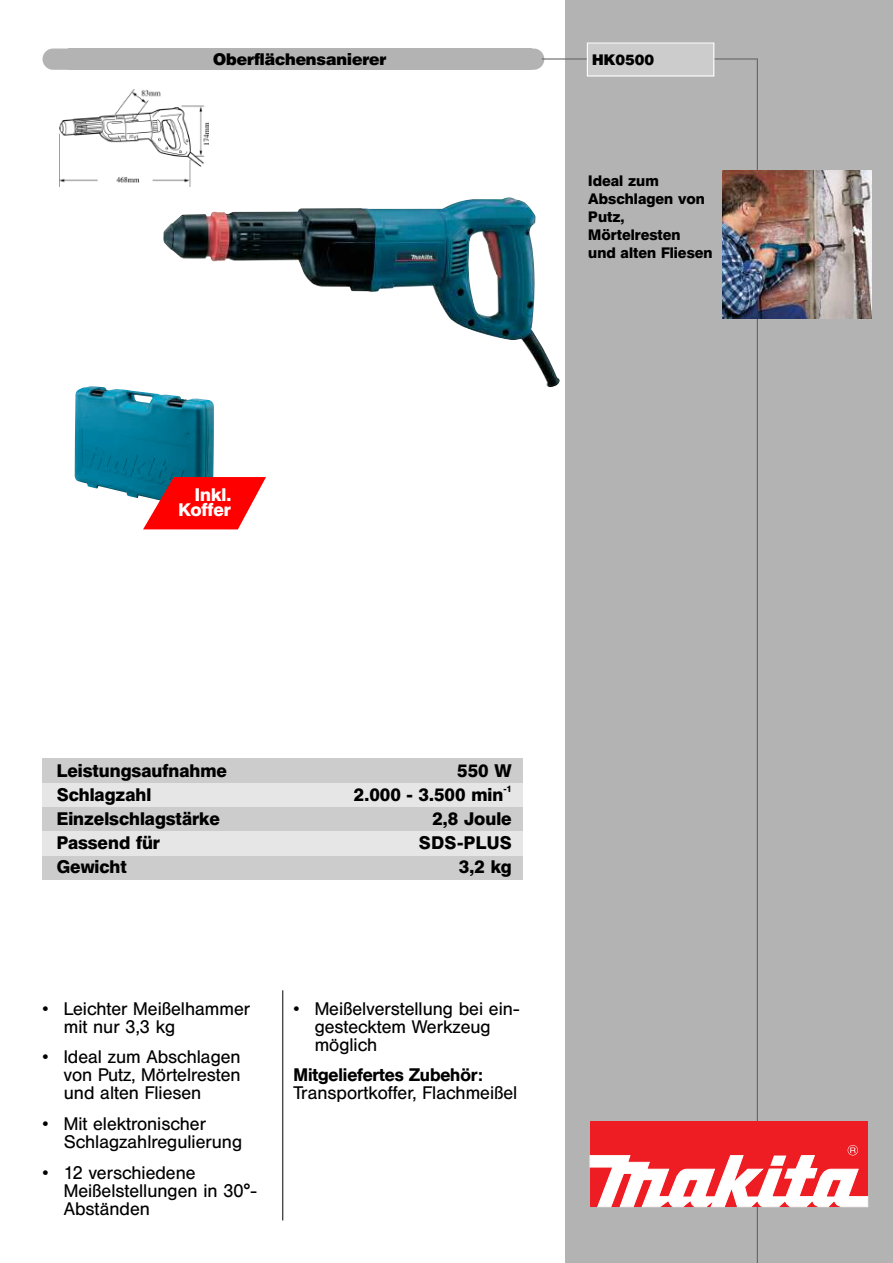
<style>
.page{position:relative;width:893px;height:1263px;background:#fff}
.page>*{position:absolute;margin:0;border:0;box-sizing:border-box;transform-origin:0 0}
.t1{font:18px/18px "Helvetica BQ";color:#000}
.t2{font:600 18px "Helvetica BQ";color:#000}
.t3{font:500 18px "Helvetica BQ";color:#000}
.t4{font:600 18px/15px "Helvetica BQ";color:#fff;text-align:right}
.t5{font:900 16.5px "Helvetica BQ";color:#000}
.t6{font:600 15px/18px "Helvetica BQ";color:#000}
.t7{font:900 15px "Helvetica BQ";color:#000}
.t8{font:600 9px "Helvetica BQ";color:#000}
</style>
<div class="page">
<div style="left:43px;top:855px;width:480px;height:24px;background:#ccc"></div>
<div style="left:43px;top:831px;width:480px;height:24px;background:#e6e6e6"></div>
<div style="left:43px;top:807px;width:480px;height:24px;background:#ccc"></div>
<div style="left:43px;top:783px;width:480px;height:24px;background:#e6e6e6"></div>
<div style="left:43px;top:758px;width:480px;height:25px;background:#ccc"></div>
<div style="left:566px;top:0;width:327px;height:1263px;background:#b3b3b3"></div>
<img style="left:163px;top:197px;width:397px;height:190px">
<div style="left:43px;top:49px;width:76px;height:21px;background:#b3b3b3;border-radius:11px"></div>
<div style="left:68px;top:49px;width:463px;height:21px;background:#b3b3b3"></div>
<div style="left:523px;top:49px;width:21px;height:21px;background:#b3b3b3;border-radius:50%"></div>
<hr style="left:542px;top:58px;width:215px;height:2px;background:#666">
<div style="left:588px;top:44px;width:125px;height:31px;background:#ccc"></div>
<div style="left:587px;top:43px;width:127px;height:34px;border:1px solid #fff"></div>
<hr style="left:757px;top:58px;width:1px;height:1205px;background:#666">
<hr style="left:282px;top:990px;width:1px;height:230px;background:#000">
<div style="left:590px;top:1121px;width:278px;height:85px;background:#ee1d23"></div>
<svg style="left:590px;top:1145px;width:278px;height:62px"></svg>
<img style="left:723px;top:170px;width:149px;height:149px">
<img style="left:60px;top:90px;width:149px;height:96px">
<img style="left:75px;top:386px;width:139px;height:112px">
<svg style="left:143px;top:477px;width:123px;height:52px;background:#ea3133"></svg>
<p class="t5" style="left:213px;top:50px;width:175px">Oberflächensanierer</p>
<p class="t7" style="left:592px;top:51px;width:63px">HK0500</p>
<p class="t4" style="left:178px;top:487px;width:54px">Inkl.<br>Koffer</p>
<p class="t6" style="left:588px;top:172px;width:126px">Ideal zum<br>Abschlagen von<br>Putz,<br>Mörtelresten<br>und alten Fliesen</p>
<p class="t2" style="left:57px;top:760px;width:172px">Leistungsaufnahme</p>
<p class="t2" style="left:457px;top:760px;width:56px">550 W</p>
<p class="t2" style="left:57px;top:784px;width:96px">Schlagzahl</p>
<p class="t2" style="left:354px;top:784px;width:151px">2.000 - 3.500 min</p>
<p class="t8" style="left:503px;top:783px;width:10px">-1</p>
<p class="t2" style="left:57px;top:808px;width:165px">Einzelschlagstärke</p>
<p class="t2" style="left:432px;top:808px;width:81px">2,8 Joule</p>
<p class="t2" style="left:57px;top:832px;width:105px">Passend für</p>
<p class="t2" style="left:419px;top:832px;width:95px">SDS-PLUS</p>
<p class="t2" style="left:57px;top:856px;width:72px">Gewicht</p>
<p class="t2" style="left:459px;top:856px;width:54px">3,2 kg</p>
<p class="t1" style="left:64px;top:999px;width:188px;text-indent:-21px">• Leichter Meißelhammer mit nur 3,3 kg</p>
<p class="t1" style="left:64px;top:1048px;width:178px;text-align:justify;text-indent:-21px">• Ideal zum Abschlagen von Putz, Mörtelresten und alten Fliesen</p>
<p class="t1" style="left:64px;top:1115px;width:180px;text-indent:-21px">• Mit elektronischer<br>Schlagzahlregulierung</p>
<p class="t1" style="left:64px;top:1163px;width:195px;text-indent:-21px">• 12 verschiedene<br>Meißelstellungen in 30°-<br>Abständen</p>
<p class="t1" style="left:315px;top:999px;width:207px;text-indent:-21px">• Meißelverstellung bei ein&shy;gestecktem Werkzeug möglich</p>
<p class="t3" style="left:293px;top:1065px;width:191px">Mitgeliefertes Zubehör:</p>
<p class="t1" style="left:293px;top:1084px;width:226px">Transportkoffer, Flachmeißel</p>
</div>
